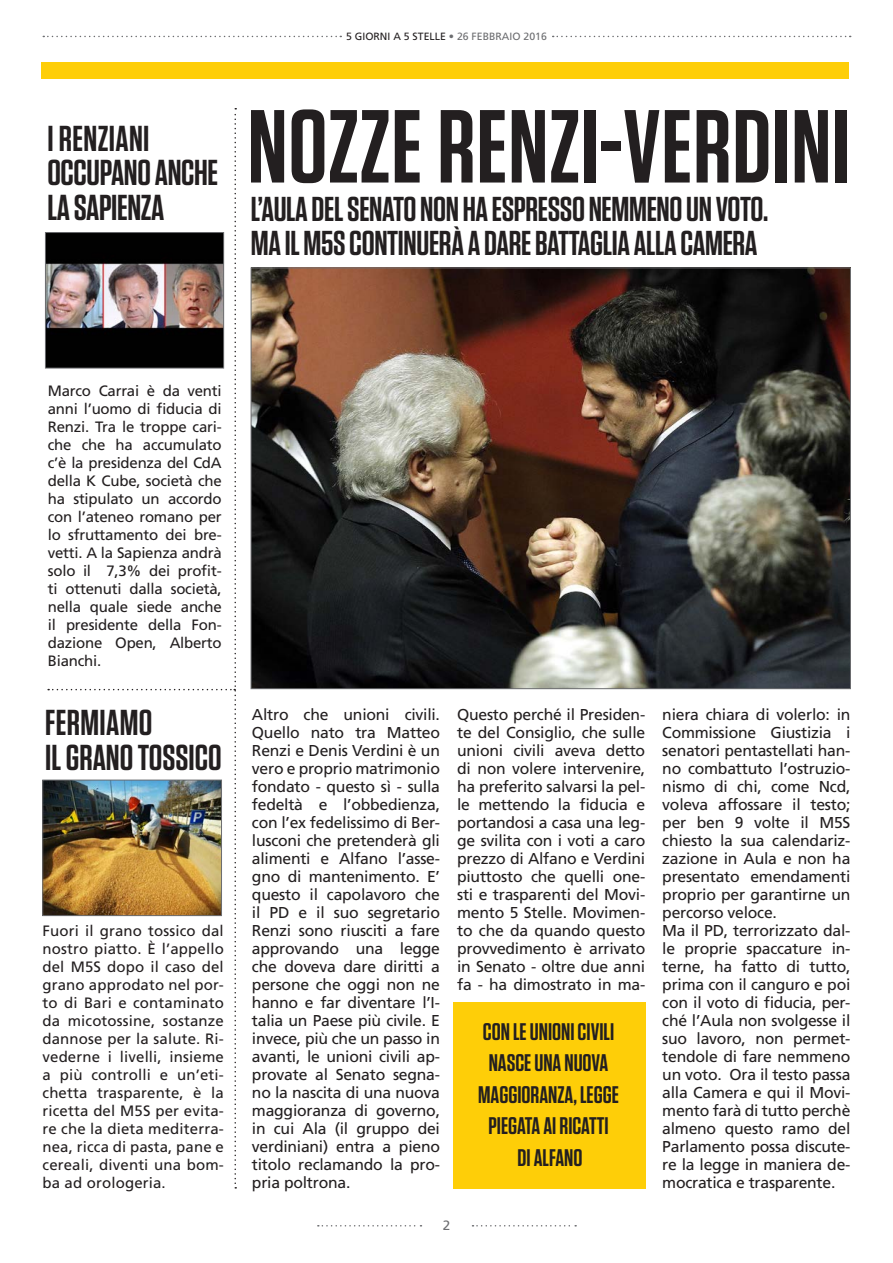
<style>
.page{position:relative;width:893px;height:1263px;background:#fff}
.page>*{position:absolute;margin:0;border:0;box-sizing:border-box;transform-origin:0 0}
.TITOLO_1a{font:600 103.5px "Tungsten";letter-spacing:.01em;color:#231f20}
.Titolo_piccolo{font:600 36px "Tungsten";color:#231f20}
.Titolo_medio{font:600 34.5px "Tungsten";letter-spacing:-.01em;color:#231f20}
.Occhielli{font:600 24px/31.5px "Tungsten";color:#231f20;text-align:center}
.Articolo{font:15.75px/18px "Frutiger";letter-spacing:-.015em;color:#231f20;text-align:justify}
.Articolo-2{font:15px/18px "Frutiger";color:#231f20;text-align:justify}
.t1{font:13.5px "Frutiger";color:#6c6d70}
.t2{font:10.5px "Frutiger";color:#231f20}
.s1{color:#6c6d70}
</style>
<div class="page">
<img style="left:253px;top:270px;width:596px;height:417px">
<svg style="left:472px;top:1225px;width:104px;height:1px"></svg>
<svg style="left:318px;top:1225px;width:103px;height:1px"></svg>
<svg style="left:43px;top:36px;width:298px;height:1px"></svg>
<svg style="left:553px;top:36px;width:298px;height:1px"></svg>
<div style="left:41px;top:63px;width:808px;height:16px;background:#fece08"></div>
<div style="left:453px;top:1002px;width:192px;height:186px;background:#fece08"></div>
<svg style="left:48px;top:108px;width:188px;height:1080px"></svg>
<p class="Titolo_piccolo" style="left:47px;top:119px;width:104px">I RENZIANI</p>
<p class="Titolo_piccolo" style="left:47px;top:154px;width:172px">OCCUPANO ANCHE</p>
<p class="Titolo_piccolo" style="left:47px;top:188px;width:119px">LA SAPIENZA</p>
<p class="t2" style="left:346px;top:30px;width:202px">5 GIORNI A 5 STELLE <span class="s1">• 26 FEBBRAIO 2016</span></p>
<p class="TITOLO_1a" style="left:248px;top:92px;width:604px">NOZZE RENZI-VERDINI</p>
<p class="Titolo_medio" style="left:251px;top:191px;width:519px">L’AULA DEL SENATO NON HA ESPRESSO NEMMENO UN VOTO.</p>
<p class="Titolo_medio" style="left:251px;top:225px;width:508px">MA IL M5S CONTINUERÀ A DARE BATTAGLIA ALLA CAMERA</p>
<p class="Articolo-2" style="left:48px;top:382px;width:175px">Marco Carrai è da venti anni l’uomo di fiducia di Renzi. Tra le troppe cari&shy;che che ha accumulato c’è la presidenza del CdA della K Cube, società che ha stipulato un accordo con l’ateneo romano per lo sfruttamento dei bre&shy;vetti. A la Sapienza andrà solo il 7,3% dei profit&shy;ti ottenuti dalla società, nella quale siede anche il presidente della Fon&shy;dazione Open, Alberto Bianchi.</p>
<p class="Titolo_piccolo" style="left:45px;top:704px;width:109px">FERMIAMO</p>
<p class="Titolo_piccolo" style="left:45px;top:738px;width:178px">IL GRANO TOSSICO</p>
<p class="Articolo-2" style="left:43px;top:922px;width:183px">Fuori il grano tossico dal nostro piatto. È l’appello del M5S dopo il caso del grano approdato nel por&shy;to di Bari e contaminato da micotossine, sostanze dannose per la salute. Ri&shy;vederne i livelli, insieme a più controlli e un’eti&shy;chetta trasparente, è la ricetta del M5S per evita&shy;re che la dieta mediterra&shy;nea, ricca di pasta, pane e cereali, diventi una bom&shy;ba ad orologeria.</p>
<p class="Articolo" style="left:252px;top:706px;width:190px">Altro che unioni civili.<br>Quello nato tra Matteo Renzi e Denis Verdini è un vero e proprio matrimonio fondato - questo sì - sulla fedeltà e l’obbedienza, con l’ex fedelissimo di Ber&shy;lusconi che pretenderà gli alimenti e Alfano l’asse&shy;gno di mantenimento. E’ questo il capolavoro che il PD e il suo segretario Renzi sono riusciti a fare approvando una legge che doveva dare diritti a persone che oggi non ne hanno e far diventare l’I&shy;talia un Paese più civile. E invece, più che un passo in avanti, le unioni civili ap&shy;provate al Senato segna&shy;no la nascita di una nuova maggioranza di governo, in cui Ala (il gruppo dei verdiniani) entra a pieno titolo reclamando la pro&shy;pria poltrona.</p>
<p class="Articolo" style="left:457px;top:706px;width:190px">Questo perché il Presiden&shy;te del Consiglio, che sulle unioni civili aveva detto di non volere intervenire, ha preferito salvarsi la pel&shy;le mettendo la fiducia e portandosi a casa una leg&shy;ge svilita con i voti a caro prezzo di Alfano e Verdini piuttosto che quelli one&shy;sti e trasparenti del Movi&shy;mento 5 Stelle. Movimen&shy;to che da quando questo provvedimento è arrivato in Senato - oltre due anni fa - ha dimostrato in ma-</p>
<p class="Occhielli" style="left:478px;top:1016px;width:142px">CON LE UNIONI CIVILI<br>NASCE UNA NUOVA<br>MAGGIORANZA, LEGGE<br>PIEGATA AI RICATTI</p>
<p class="Occhielli" style="left:518px;top:1142px;width:66px">DI ALFANO</p>
<p class="t1" style="left:443px;top:1217px;width:9px">2</p>
<p class="Articolo" style="left:662px;top:706px;width:190px">niera chiara di volerlo: in Commissione Giustizia i senatori pentastellati han&shy;no combattuto l’ostruzio&shy;nismo di chi, come Ncd, voleva affossare il testo; per ben 9 volte il M5S chiesto la sua calendariz&shy;zazione in Aula e non ha presentato emendamenti proprio per garantirne un percorso veloce.</p>
<p class="Articolo" style="left:662px;top:922px;width:190px">Ma il PD, terrorizzato dal&shy;le proprie spaccature in&shy;terne, ha fatto di tutto, prima con il canguro e poi con il voto di fiducia, per&shy;ché l’Aula non svolgesse il suo lavoro, non permet&shy;tendole di fare nemmeno un voto. Ora il testo passa alla Camera e qui il Movi&shy;mento farà di tutto perchè almeno questo ramo del Parlamento possa discute&shy;re la legge in maniera de&shy;mocratica e trasparente.</p>
</div>
